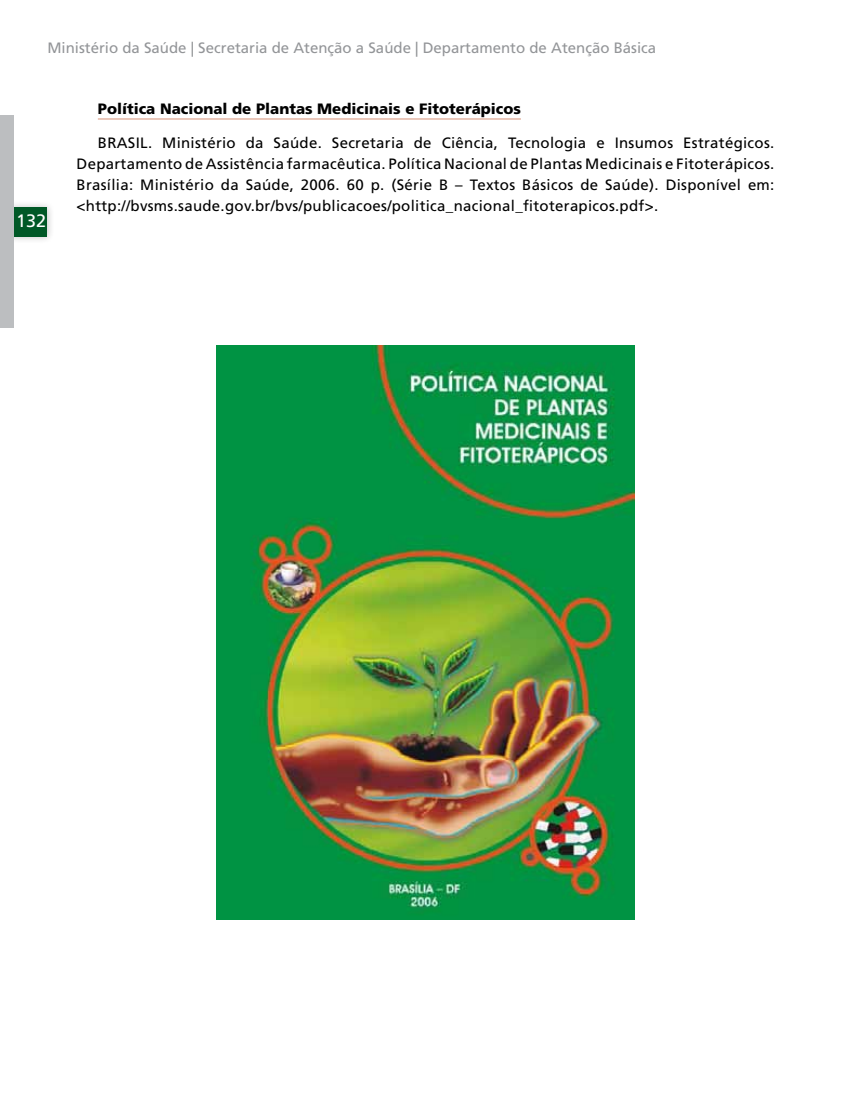
<style>
.page{position:relative;width:851px;height:1106px;background:#fff}
.page>*{position:absolute;margin:0;border:0;box-sizing:border-box;transform-origin:0 0}
.t1{font:18px "Frutiger";color:#fff}
.t2{font:15px/21px "Frutiger";letter-spacing:.02em;color:#000;text-align:justify}
.t3{font:15px "Frutiger";color:#939598}
.t4{font:900 15px "Frutiger";color:#000}
</style>
<div class="page">
<div style="left:4px;top:200px;width:51px;height:45px;background:#000;opacity:.25"></div>
<div style="left:12px;top:208px;width:35px;height:29px;background:#005826"></div>
<div style="left:0;top:115px;width:14px;height:213px;background:#bcbec0"></div>
<hr style="left:98px;top:118px;width:423px;height:2px;background:#e4b6a5">
<img style="left:216px;top:346px;width:418px;height:573px">
<p class="t3" style="left:47px;top:39px;width:610px">Ministério da Saúde | Secretaria de Atenção a Saúde | Departamento de Atenção Básica</p>
<p class="t1" style="left:16px;top:210px;width:32px">132</p>
<p class="t4" style="left:98px;top:100px;width:424px">Política Nacional de Plantas Medicinais e Fitoterápicos</p>
<p class="t2" style="left:77px;top:132px;width:699px;text-indent:21px">BRASIL. Ministério da Saúde. Secretaria de Ciência, Tecnologia e Insumos Estratégicos.<br>Departamento de Assistência farmacêutica. Política Nacional de Plantas Medicinais e Fitoterápicos.<br>Brasília: Ministério da Saúde, 2006. 60 p. (Série B – Textos Básicos de Saúde). Disponível em: &lt;http://bvsms.saude.gov.br/bvs/publicacoes/politica_nacional_fitoterapicos.pdf&gt;.</p>
</div>
